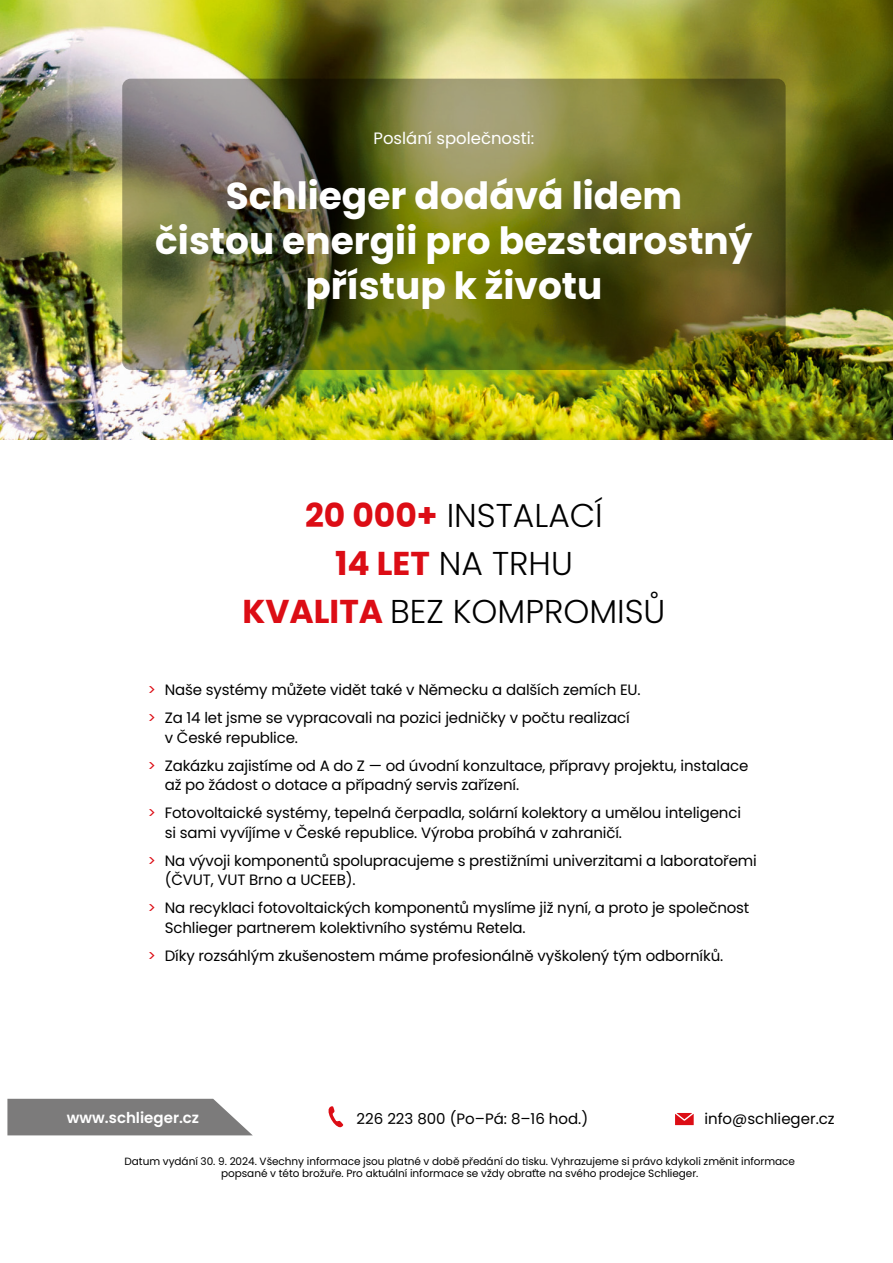
<style>
.page{position:relative;width:893px;height:1263px;background:#fff}
.page>*{position:absolute;margin:0;border:0;box-sizing:border-box;transform-origin:0 0}
.t1{font:700 37.5px/45px "Poppins";color:#fff;text-align:center}
.t2{font:300 33px/48px "Poppins";color:#000;text-align:center}
.t3{font:16.5px "Poppins";color:#fff}
.t4{font:15px/28px "Poppins";letter-spacing:-.01em;color:#000}
.t5{font:600 15px "Poppins";color:#fff}
.t6{font:10.5px/12.6px "Poppins";letter-spacing:-.005em;color:#000;text-align:center}
.s1{font-weight:700;color:#dc0d15}
.s2{color:#dc0d15}
</style>
<div class="page">
<img style="left:0;top:0;width:893px;height:439px">
<img style="left:122px;top:79px;width:664px;height:291px;border-radius:9px">
<svg style="left:328px;top:1106px;width:15px;height:21px"></svg>
<svg style="left:675px;top:1113px;width:19px;height:12px"></svg>
<svg style="left:7px;top:1099px;width:245px;height:36px;background:#868585"></svg>
<p class="t3" style="left:373px;top:128px;width:162px">Poslání společnosti:</p>
<h1 class="t1" style="left:155px;top:173px;width:599px">Schlieger dodává lidem<br>čistou energii pro bezstarostný přístup k životu</h1>
<h2 class="t2" style="left:242px;top:491px;width:424px"><span class="s1">20 000+</span> INSTALACÍ<br><span class="s1">14 LET</span> NA TRHU<br><span class="s1">KVALITA</span> BEZ KOMPROMISŮ</h2>
<p class="t4" style="left:148px;top:676px;width:494px"><span class="s2">&gt;</span> Naše systémy můžete vidět také v Německu a dalších zemích EU. <span class="s2">&gt;</span> Za 14 let jsme se vypracovali na pozici jedničky v počtu realizací</p>
<p class="t4" style="left:148px;top:723px;width:602px;text-indent:17px">v České republice.<br><span class="s2">&gt;</span> Zakázku zajistíme od A do Z — od úvodní konzultace, přípravy projektu, instalace</p>
<p class="t4" style="left:148px;top:771px;width:595px;text-indent:17px">až po žádost o dotace a případný servis zařízení.<br><span class="s2">&gt;</span> Fotovoltaické systémy, tepelná čerpadla, solární kolektory a umělou inteligenci</p>
<p class="t4" style="left:148px;top:818px;width:610px;text-indent:17px">si sami vyvíjíme v České republice. Výroba probíhá v zahraničí.<br><span class="s2">&gt;</span> Na vývoji komponentů spolupracujeme s prestižními univerzitami a laboratořemi</p>
<p class="t4" style="left:148px;top:866px;width:603px;text-indent:17px">(ČVUT, VUT Brno a UCEEB).<br><span class="s2">&gt;</span> Na recyklaci fotovoltaických komponentů myslíme již nyní, a proto je společnost</p>
<p class="t4" style="left:148px;top:913px;width:577px;text-indent:17px">Schlieger partnerem kolektivního systému Retela.<br><span class="s2">&gt;</span> Díky rozsáhlým zkušenostem máme profesionálně vyškolený tým odborníků.</p>
<p class="t5" style="left:67px;top:1109px;width:134px">www.schlieger.cz</p>
<p class="t4" style="left:357px;top:1105px;width:233px">226 223 800 (Po–Pá: 8–16 hod.)</p>
<p class="t4" style="left:704px;top:1105px;width:132px">info@schlieger.cz</p>
<p class="t6" style="left:124px;top:1155px;width:672px">Datum vydání 30. 9. 2024. Všechny informace jsou platné v době předání do tisku. Vyhrazujeme si právo kdykoli změnit informace popsané v této brožuře. Pro aktuální informace se vždy obraťte na svého prodejce Schlieger.</p>
</div>
